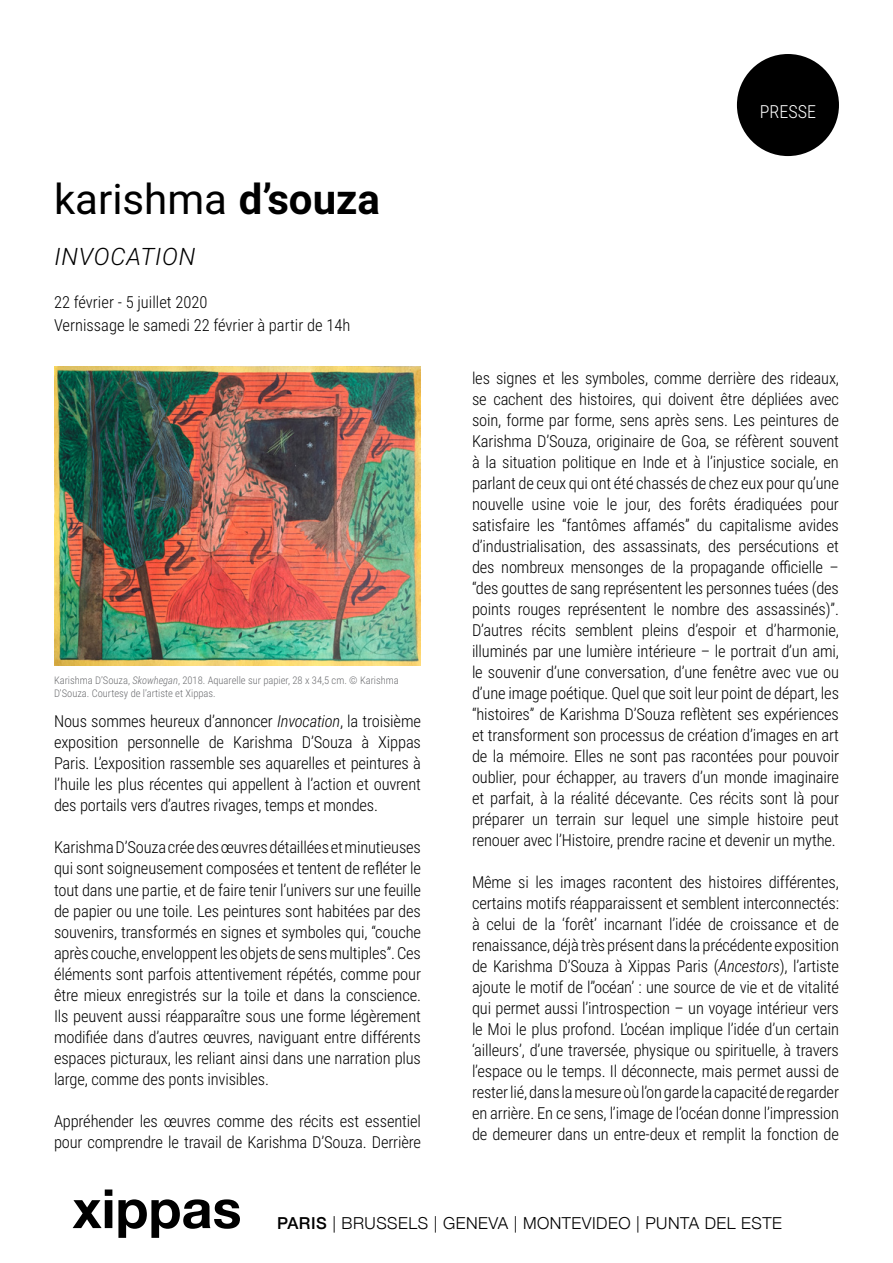
<style>
.page{position:relative;width:893px;height:1263px;background:#fff}
.page>*{position:absolute;margin:0;border:0;box-sizing:border-box;transform-origin:0 0}
.t1{font:700 54px "Helvetica Neue";color:#000}
.t2{font:42px "Roboto";color:#000}
.t3{font:italic 300 24px "Roboto";letter-spacing:.035em;color:#000}
.t4{font:300 18px "Roboto Condensed";color:#fff}
.t5{font:300 16.5px/21px "Roboto Condensed";letter-spacing:-.01em;color:#000;text-align:justify}
.t6{font:300 16.5px "Helvetica Neue";letter-spacing:.03em;color:#000}
.t7{font:300 10.5px/12.6px "Roboto Condensed";color:#6d6e71}
.s1{font-weight:700}
.s2{font-style:italic}
.s3{font-weight:500}
</style>
<div class="page">
<div style="left:737px;top:54px;width:102px;height:102px;background:#000;border-radius:50%"></div>
<img style="left:54px;top:367px;width:367px;height:298px">
<h2 class="t2" style="left:54px;top:170px;width:328px">karishma <span class="s1">d’souza</span></h2>
<h3 class="t3" style="left:54px;top:240px;width:142px">INVOCATION</h3>
<p class="t5" style="left:54px;top:290px;width:298px;line-height:23.4px">22 février - 5 juillet 2020<br>Vernissage le samedi 22 février à partir de 14h</p>
<p class="t7" style="left:54px;top:673px;width:346px">Karishma D’Souza, <span class="s2">Skowhegan</span>, 2018. Aquarelle sur papier, 28 x 34,5 cm. © Karishma<br>D’Souza. Courtesy de l’artiste et Xippas.</p>
<p class="t5" style="left:54px;top:710px;width:368px">Nous sommes heureux d’annoncer <span class="s2">Invocation</span>, la troisième exposition personnelle de Karishma D’Souza à Xippas Paris. L’exposition rassemble ses aquarelles et peintures à l’huile les plus récentes qui appellent à l’action et ouvrent des portails vers d’autres rivages, temps et mondes.</p>
<p class="t5" style="left:54px;top:836px;width:369px">Karishma D’Souza crée des œuvres détaillées et minutieuses qui sont soigneusement composées et tentent de refléter le tout dans une partie, et de faire tenir l’univers sur une feuille de papier ou une toile. Les peintures sont habitées par des souvenirs, transformés en signes et symboles qui, “couche après couche, enveloppent les objets de sens multiples”. Ces éléments sont parfois attentivement répétés, comme pour être mieux enregistrés sur la toile et dans la conscience.<br>Ils peuvent aussi réapparaître sous une forme légèrement modifiée dans d’autres œuvres, naviguant entre différents espaces picturaux, les reliant ainsi dans une narration plus large, comme des ponts invisibles.</p>
<p class="t5" style="left:54px;top:1109px;width:369px">Appréhender les œuvres comme des récits est essentiel pour comprendre le travail de Karishma D’Souza. Derrière</p>
<p class="t4" style="left:760px;top:99px;width:58px">PRESSE</p>
<p class="t5" style="left:472px;top:367px;width:369px">les signes et les symboles, comme derrière des rideaux, se cachent des histoires, qui doivent être dépliées avec soin, forme par forme, sens après sens. Les peintures de Karishma D’Souza, originaire de Goa, se réfèrent souvent à la situation politique en Inde et à l’injustice sociale, en parlant de ceux qui ont été chassés de chez eux pour qu’une nouvelle usine voie le jour, des forêts éradiquées pour satisfaire les “fantômes affamés” du capitalisme avides d’industrialisation, des assassinats, des persécutions et des nombreux mensonges de la propagande officielle – “des gouttes de sang représentent les personnes tuées (des points rouges représentent le nombre des assassinés)”.<br>D’autres récits semblent pleins d’espoir et d’harmonie, illuminés par une lumière intérieure – le portrait d’un ami, le souvenir d’une conversation, d’une fenêtre avec vue ou d’une image poétique. Quel que soit leur point de départ, les “histoires” de Karishma D’Souza reflètent ses expériences et transforment son processus de création d’images en art de la mémoire. Elles ne sont pas racontées pour pouvoir oublier, pour échapper, au travers d’un monde imaginaire et parfait, à la réalité décevante. Ces récits sont là pour préparer un terrain sur lequel une simple histoire peut renouer avec l’Histoire, prendre racine et devenir un mythe.</p>
<p class="t5" style="left:472px;top:871px;width:369px">Même si les images racontent des histoires différentes, certains motifs réapparaissent et semblent interconnectés: à celui de la ‘forêt’ incarnant l’idée de croissance et de renaissance, déjà très présent dans la précédente exposition de Karishma D’Souza à Xippas Paris (<span class="s2">Ancestors</span>), l’artiste ajoute le motif de l’’océan’ : une source de vie et de vitalité qui permet aussi l’introspection – un voyage intérieur vers le Moi le plus profond. L’océan implique l’idée d’un certain ‘ailleurs’, d’une traversée, physique ou spirituelle, à travers l’espace ou le temps. Il déconnecte, mais permet aussi de rester lié, dans la mesure où l’on garde la capacité de regarder en arrière. En ce sens, l’image de l’océan donne l’impression de demeurer dans un entre-deux et remplit la fonction de</p>
<h1 class="t1" style="left:73px;top:1166px;width:170px">xippas</h1>
<p class="t6" style="left:277px;top:1209px;width:506px"><span class="s3">PARIS</span> | BRUSSELS | GENEVA | MONTEVIDEO | PUNTA DEL ESTE</p>
</div>
